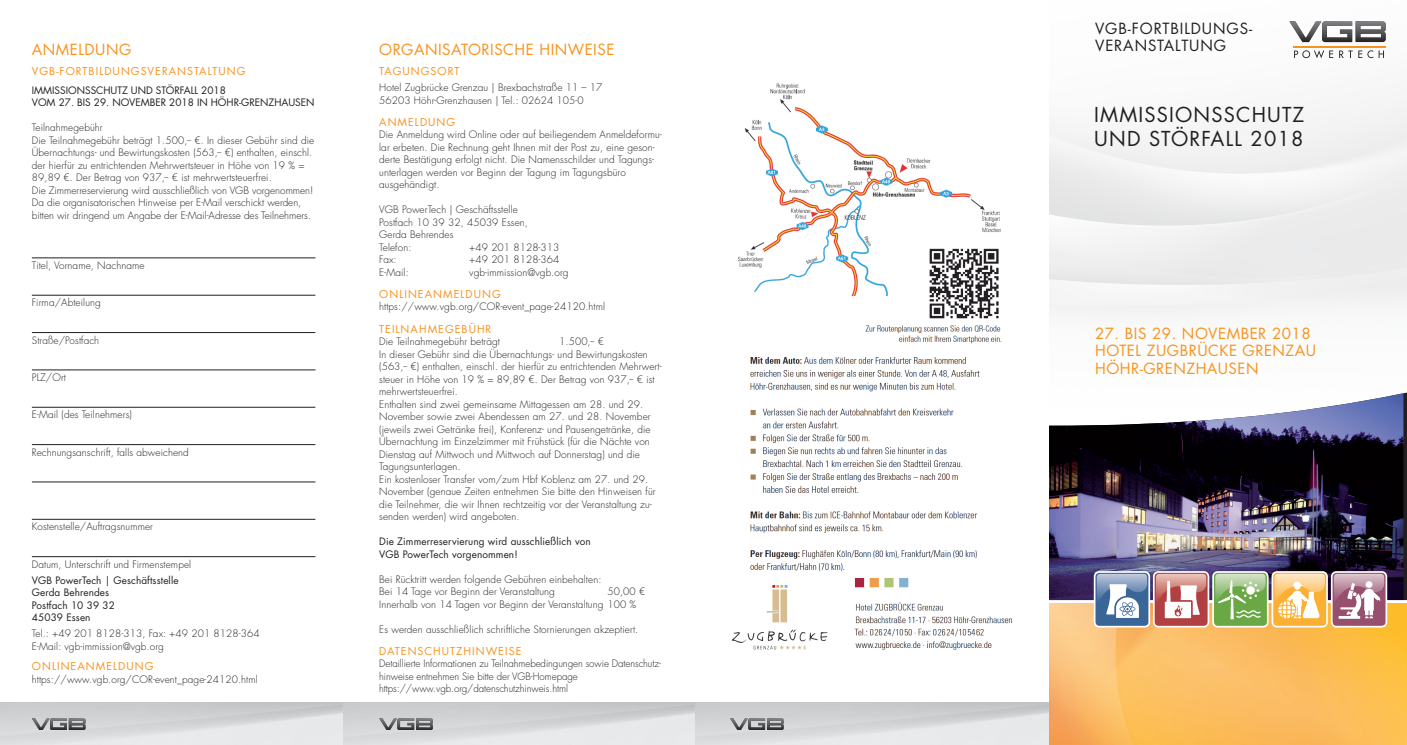
<style>
.page{position:relative;width:1407px;height:745px;background:#fff}
.page>*{position:absolute;margin:0;border:0;box-sizing:border-box;transform-origin:0 0}
.VGB_Print_DL_-_Schul{font:20px/24px "Futura LT Pro";letter-spacing:.06em;color:#231f20}
.VGP_Print_A5_-_Titel{font:15px/17.5px "Futura LT Pro";letter-spacing:.035em;color:#f7931d}
.VGB_Print_DL_-_Schul-2{font:15px/17.5px "Futura LT Pro";letter-spacing:.06em;color:#231f20}
.VGB_Print_DL_-_Schul-3{font:10.62px "Futura LT Pro";letter-spacing:.1em;color:#f7931d}
.VGB_Print_DL_-_Text{font:300 10px/12.5px "Futura LT Pro";letter-spacing:.01em;color:#231f20}
.VGB_Print_DL_-_Text-2{font:10px/12.5px "Futura LT Pro";letter-spacing:.01em;color:#231f20}
.VGB_Print_DL_-_Schul-4{font:10px/12px "Futura LT Pro";color:#231f20}
</style>
<div class="page">
<img style="left:0;top:702px;width:344px;height:42px">
<svg style="left:694px;top:702px;width:355px;height:42px"></svg>
<svg style="left:730px;top:718px;width:54px;height:11px"></svg>
<svg style="left:344px;top:702px;width:350px;height:42px"></svg>
<svg style="left:379px;top:718px;width:54px;height:11px"></svg>
<img style="left:1049px;top:42px;width:358px;height:273px">
<img style="left:1049px;top:603px;width:358px;height:141px">
<svg style="left:1403px;top:392px;width:4px;height:207px"></svg>
<img style="left:1049px;top:393px;width:354px;height:206px">
<hr style="left:32px;top:257px;width:283px;height:1px;background:#231f20">
<hr style="left:32px;top:295px;width:283px;height:1px;background:#231f20">
<hr style="left:32px;top:332px;width:283px;height:1px;background:#231f20">
<hr style="left:32px;top:369px;width:283px;height:1px;background:#231f20">
<hr style="left:32px;top:406px;width:283px;height:1px;background:#231f20">
<hr style="left:32px;top:444px;width:283px;height:1px;background:#231f20">
<hr style="left:32px;top:481px;width:283px;height:1px;background:#231f20">
<hr style="left:32px;top:518px;width:283px;height:1px;background:#231f20">
<hr style="left:32px;top:556px;width:283px;height:1px;background:#231f20">
<img style="left:738px;top:83px;width:264px;height:261px">
<img style="left:750px;top:357px;width:230px;height:215px">
<img style="left:731px;top:585px;width:97px;height:65px">
<img style="left:854px;top:578px;width:159px;height:72px">
<svg style="left:1294px;top:50px;width:90px;height:8px"></svg>
<svg style="left:1289px;top:21px;width:97px;height:21px"></svg>
<hr style="left:1293px;top:46px;width:93px;height:1px;background:#f7931d">
<svg style="left:1094px;top:570px;width:293px;height:57px"></svg>
<svg style="left:32px;top:718px;width:54px;height:11px"></svg>
<p class="VGP_Print_A5_-_Titel" style="left:32px;top:40px;width:101px">ANMELDUNG</p>
<p class="VGB_Print_DL_-_Schul-3" style="left:32px;top:64px;width:215px">VGB-FORTBILDUNGSVERANSTALTUNG</p>
<p class="VGB_Print_DL_-_Schul-4" style="left:32px;top:84px;width:284px">IMMISSIONSSCHUTZ UND STÖRFALL 2018<br>VOM 27. BIS 29. NOVEMBER 2018 IN HÖHR-GRENZHAUSEN</p>
<p class="VGB_Print_DL_-_Text" style="left:32px;top:121px;width:72px">Teilnahmegebühr</p>
<p class="VGB_Print_DL_-_Text" style="left:32px;top:134px;width:284px">Die Teilnahmegebühr beträgt 1.500,-- €. In dieser Gebühr sind die Übernachtungs- und Bewirtungskosten (563,-- €) enthalten, einschl. der hierfür zu entrichtenden Mehrwertsteuer in Höhe von 19 % = 89,89 €. Der Betrag von 937,-- € ist mehrwertsteuerfrei.</p>
<p class="VGB_Print_DL_-_Text" style="left:32px;top:184px;width:283px">Die Zimmerreservierung wird ausschließlich von VGB vorgenommen!</p>
<p class="VGB_Print_DL_-_Text" style="left:32px;top:196px;width:281px">Da die organisatorischen Hinweise per E-Mail verschickt werden, bitten wir dringend um Angabe der E-Mail-Adresse des Teilnehmers.</p>
<p class="VGB_Print_DL_-_Text" style="left:32px;top:259px;width:114px">Titel, Vorname, Nachname</p>
<p class="VGB_Print_DL_-_Text" style="left:32px;top:296px;width:70px">Firma/Abteilung</p>
<p class="VGB_Print_DL_-_Text" style="left:32px;top:333px;width:69px">Straße/Postfach</p>
<p class="VGB_Print_DL_-_Text" style="left:32px;top:371px;width:36px">PLZ/Ort</p>
<p class="VGB_Print_DL_-_Text" style="left:32px;top:408px;width:102px">E-Mail (des Teilnehmers)</p>
<p class="VGB_Print_DL_-_Text" style="left:32px;top:445px;width:158px">Rechnungsanschrift, falls abweichend</p>
<p class="VGB_Print_DL_-_Text" style="left:32px;top:520px;width:123px">Kostenstelle/Auftragsnummer</p>
<p class="VGB_Print_DL_-_Text" style="left:32px;top:557px;width:161px">Datum, Unterschrift und Firmenstempel</p>
<p class="VGB_Print_DL_-_Text-2" style="left:32px;top:573px;width:148px">VGB PowerTech | Geschäftsstelle</p>
<p class="VGB_Print_DL_-_Text-2" style="left:32px;top:585px;width:79px">Gerda Behrendes</p>
<p class="VGB_Print_DL_-_Text-2" style="left:32px;top:598px;width:84px">Postfach 10 39 32</p>
<p class="VGB_Print_DL_-_Text-2" style="left:32px;top:610px;width:60px">45039 Essen</p>
<p class="VGB_Print_DL_-_Text" style="left:32px;top:627px;width:229px">Tel.: +49 201 8128-313, Fax: +49 201 8128-364</p>
<p class="VGB_Print_DL_-_Text" style="left:32px;top:639px;width:133px">E-Mail: vgb-immission@vgb.org</p>
<p class="VGB_Print_DL_-_Schul-3" style="left:32px;top:658px;width:123px">ONLINEANMELDUNG</p>
<p class="VGB_Print_DL_-_Text" style="left:32px;top:672px;width:227px">https://www.vgb.org/COR-event_page-24120.html</p>
<p class="VGP_Print_A5_-_Titel" style="left:379px;top:40px;width:237px">ORGANISATORISCHE HINWEISE</p>
<p class="VGB_Print_DL_-_Schul-3" style="left:379px;top:64px;width:82px">TAGUNGSORT</p>
<p class="VGB_Print_DL_-_Text" style="left:379px;top:81px;width:225px">Hotel Zugbrücke Grenzau | Brexbachstraße 11 – 17<br>56203 Höhr-Grenzhausen | Tel.: 02624 105-0</p>
<p class="VGB_Print_DL_-_Schul-3" style="left:379px;top:114px;width:78px">ANMELDUNG</p>
<p class="VGB_Print_DL_-_Text" style="left:379px;top:128px;width:284px">Die Anmeldung wird Online oder auf beiliegendem Anmeldeformu&shy;lar erbeten. Die Rechnung geht Ihnen mit der Post zu, eine geson&shy;derte Bestätigung erfolgt nicht. Die Namensschilder und Tagungs&shy;unterlagen werden vor Beginn der Tagung im Tagungsbüro ausgehändigt.</p>
<p class="VGB_Print_DL_-_Text" style="left:379px;top:203px;width:140px">VGB PowerTech | Geschäftsstelle</p>
<p class="VGB_Print_DL_-_Text" style="left:379px;top:216px;width:150px">Postfach 10 39 32, 45039 Essen,</p>
<p class="VGB_Print_DL_-_Text" style="left:379px;top:228px;width:76px">Gerda Behrendes</p>
<p class="VGB_Print_DL_-_Text" style="left:379px;top:241px;width:34px">Telefon:</p>
<p class="VGB_Print_DL_-_Text" style="left:469px;top:241px;width:92px">+49 201 8128-313</p>
<p class="VGB_Print_DL_-_Text" style="left:379px;top:253px;width:19px">Fax:</p>
<p class="VGB_Print_DL_-_Text" style="left:469px;top:253px;width:92px">+49 201 8128-364</p>
<p class="VGB_Print_DL_-_Text" style="left:379px;top:266px;width:31px">E-Mail:</p>
<p class="VGB_Print_DL_-_Text" style="left:469px;top:266px;width:101px">vgb-immission@vgb.org</p>
<p class="VGB_Print_DL_-_Schul-3" style="left:379px;top:286px;width:123px">ONLINEANMELDUNG</p>
<p class="VGB_Print_DL_-_Text" style="left:379px;top:300px;width:227px">https://www.vgb.org/COR-event_page-24120.html</p>
<p class="VGB_Print_DL_-_Schul-3" style="left:379px;top:321px;width:114px">TEILNAHMEGEBÜHR</p>
<p class="VGB_Print_DL_-_Text" style="left:379px;top:335px;width:122px">Die Teilnahmegebühr beträgt</p>
<p class="VGB_Print_DL_-_Text" style="left:559px;top:335px;width:46px">1.500,-- €</p>
<p class="VGB_Print_DL_-_Text" style="left:379px;top:347px;width:284px">In dieser Gebühr sind die Übernachtungs- und Bewirtungskosten (563,-- €) enthalten, einschl. der hierfür zu entrichtenden Mehrwert&shy;steuer in Höhe von 19 % = 89,89 €. Der Betrag von 937,-- € ist mehrwertsteuerfrei.</p>
<p class="VGB_Print_DL_-_Text" style="left:379px;top:397px;width:273px">Enthalten sind zwei gemeinsame Mittagessen am 28. und 29.<br>November sowie zwei Abendessen am 27. und 28. November (jeweils zwei Getränke frei), Konferenz- und Pausengetränke, die Übernachtung im Einzelzimmer mit Frühstück (für die Nächte von Dienstag auf Mittwoch und Mittwoch auf Donnerstag) und die Tagungsunterlagen.</p>
<p class="VGB_Print_DL_-_Text" style="left:379px;top:472px;width:278px">Ein kostenloser Transfer vom/zum Hbf Koblenz am 27. und 29.<br>November (genaue Zeiten entnehmen Sie bitte den Hinweisen für die Teilnehmer, die wir Ihnen rechtzeitig vor der Veranstaltung zu&shy;senden werden) wird angeboten.</p>
<p class="VGB_Print_DL_-_Text-2" style="left:379px;top:535px;width:213px">Die Zimmerreservierung wird ausschließlich von<br>VGB PowerTech vorgenommen!</p>
<p class="VGB_Print_DL_-_Text" style="left:379px;top:572px;width:224px">Bei Rücktritt werden folgende Gebühren einbehalten:</p>
<p class="VGB_Print_DL_-_Text" style="left:379px;top:585px;width:177px">Bei 14 Tage vor Beginn der Veranstaltung</p>
<p class="VGB_Print_DL_-_Text" style="left:607px;top:585px;width:39px">50,00 €</p>
<p class="VGB_Print_DL_-_Text" style="left:379px;top:597px;width:258px">Innerhalb von 14 Tagen vor Beginn der Veranstaltung 100 %</p>
<p class="VGB_Print_DL_-_Text" style="left:379px;top:622px;width:261px">Es werden ausschließlich schriftliche Stornierungen akzeptiert.</p>
<p class="VGB_Print_DL_-_Schul-3" style="left:379px;top:643px;width:144px">DATENSCHUTZHINWEISE</p>
<p class="VGB_Print_DL_-_Text" style="left:379px;top:657px;width:283px">Detaillierte Informationen zu Teilnahmebedingungen sowie Datenschutz&shy;hinweise entnehmen Sie bitte der VGB-Homepage https://www.vgb.org/datenschutzhinweis.html</p>
<p class="VGB_Print_DL_-_Schul-2" style="left:1095px;top:19px;width:158px">VGB-FORTBILDUNGS-<br>VERANSTALTUNG</p>
<p class="VGB_Print_DL_-_Schul" style="left:1094px;top:102px;width:212px">IMMISSIONSSCHUTZ<br>UND STÖRFALL 2018</p>
<p class="VGP_Print_A5_-_Titel" style="left:1095px;top:324px;width:222px">27. BIS 29. NOVEMBER 2018<br>HOTEL ZUGBRÜCKE GRENZAU<br>HÖHR-GRENZHAUSEN</p>
</div>
